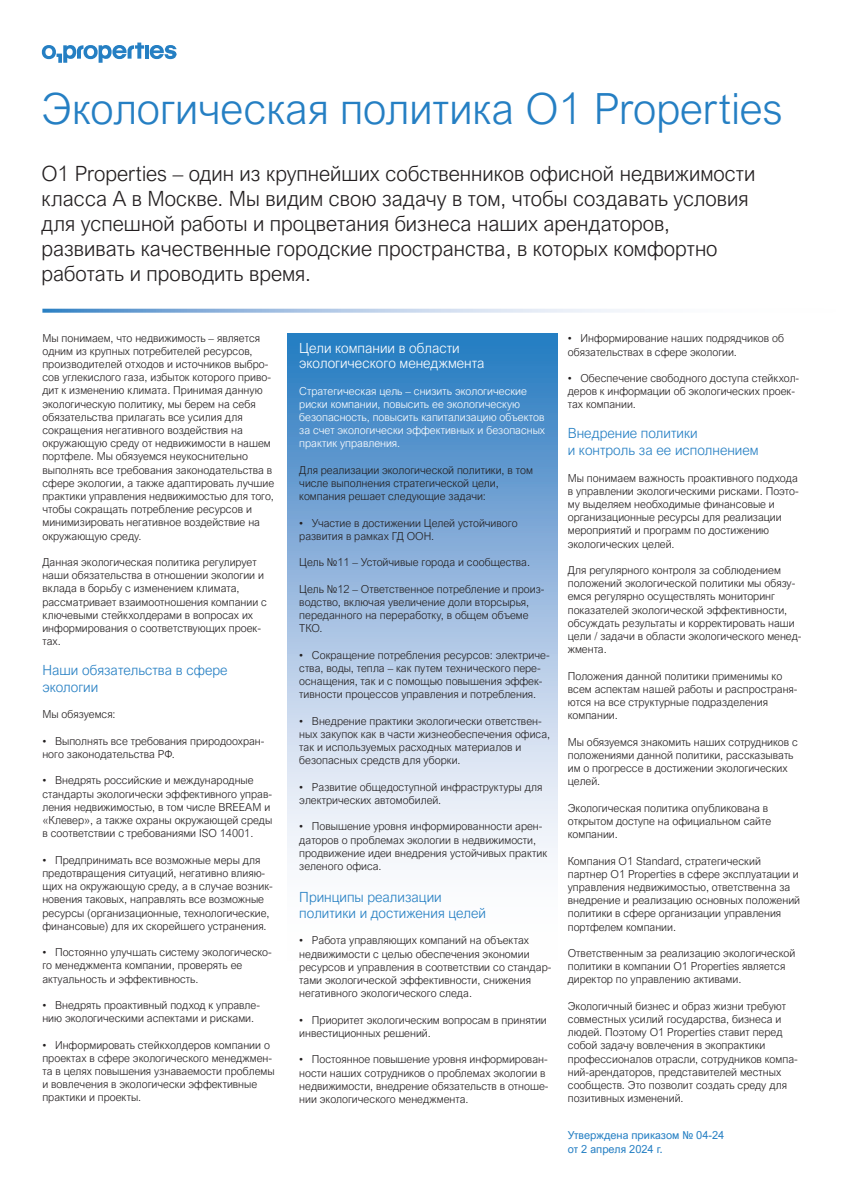
<style>
.page{position:relative;width:842px;height:1191px;background:#fff}
.page>*{position:absolute;margin:0;border:0;box-sizing:border-box;transform-origin:0 0}
.t1{font:300 43px "Arial Nova";color:#257fc3}
.t2{font:300 21px/25.2px "Arial Nova";color:#231f20}
.t3{font:300 14px/16.8px "Arial Nova";color:#257fc3}
.t4{font:300 14px/15px "Arial Nova";color:#fff}
.t5{font:300 11px/13.2px "Arial Nova";color:#231f20}
.t6{font:300 11px/13.2px "Arial Nova";color:#fff}
.t7{font:11px/14px "Arial Nova";color:#257fc3}
</style>
<div class="page">
<svg style="left:287px;top:334px;width:270px;height:524px;background:#96badf"></svg>
<hr style="left:145px;top:45px;width:4px;height:14px;background:#257fc3">
<svg style="left:150px;top:45px;width:27px;height:14px"></svg>
<svg style="left:42px;top:43px;width:102px;height:20px"></svg>
<svg style="left:42px;top:309px;width:597px;height:4px;background:#b0cae6"></svg>
<h1 class="t1" style="left:41px;top:85px;width:743px">Экологическая политика O1 Properties</h1>
<p class="t2" style="left:41px;top:161px;width:715px">О1 Properties – один из крупнейших собственников офисной недвижимости класса А в Москве. Мы видим свою задачу в том, чтобы создавать условия для успешной работы и процветания бизнеса наших арендаторов, развивать качественные городские пространства, в которых комфортно работать и проводить время.</p>
<p class="t5" style="left:42px;top:331px;width:233px">Мы понимаем, что недвижимость – является одним из крупных потребителей ресурсов, производителей отходов и источников выбро&shy;сов углекислого газа, избыток которого приво&shy;дит к изменению климата. Принимая данную экологическую политику, мы берем на себя обязательства прилагать все усилия для сокращения негативного воздействия на окружающую среду от недвижимости в нашем портфеле. Мы обязуемся неукоснительно выполнять все требования законодательства в сфере экологии, а также адаптировать лучшие практики управления недвижимостью для того, чтобы сокращать потребление ресурсов и минимизировать негативное воздействие на окружающую среду.</p>
<p class="t5" style="left:42px;top:555px;width:226px">Данная экологическая политика регулирует наши обязательства в отношении экологии и вклада в борьбу с изменением климата, рассматривает взаимоотношения компании с ключевыми стейкхолдерами в вопросах их информирования о соответствующих проек&shy;тах.</p>
<p class="t3" style="left:42px;top:662px;width:187px">Наши обязательства в сфере экологии</p>
<p class="t5" style="left:42px;top:708px;width:75px">Мы обязуемся:</p>
<p class="t5" style="left:42px;top:734px;width:224px">• Выполнять все требования природоохран&shy;ного законодательства РФ.</p>
<p class="t5" style="left:42px;top:774px;width:231px">• Внедрять российские и международные стандарты экологически эффективного управ&shy;ления недвижимостью, в том числе BREEAM и «Клевер», а также охраны окружающей среды в соответствии с требованиями ISO 14001.</p>
<p class="t5" style="left:42px;top:853px;width:232px">• Предпринимать все возможные меры для предотвращения ситуаций, негативно влияю&shy;щих на окружающую среду, а в случае возник&shy;новения таковых, направлять все возможные ресурсы (организационные, технологические, финансовые) для их скорейшего устранения.</p>
<p class="t5" style="left:42px;top:945px;width:231px">• Постоянно улучшать систему экологическо&shy;го менеджмента компании, проверять ее актуальность и эффективность.</p>
<p class="t5" style="left:42px;top:998px;width:219px">• Внедрять проактивный подход к управле&shy;нию экологическими аспектами и рисками.</p>
<p class="t5" style="left:42px;top:1038px;width:234px">• Информировать стейкхолдеров компании о проектах в сфере экологического менеджмен&shy;та в целях повышения узнаваемости проблемы и вовлечения в экологически эффективные практики и проекты.</p>
<p class="t4" style="left:299px;top:341px;width:187px">Цели компании в области экологического менеджмента</p>
<p class="t6" style="left:299px;top:384px;width:247px">Стратегическая цель – снизить экологические риски компании, повысить ее экологическую безопасность, повысить капитализацию объектов за счет экологически эффективных и безопасных практик управления.</p>
<p class="t5" style="left:299px;top:463px;width:235px">Для реализации экологической политики, в том числе выполнения стратегической цели, компания решает следующие задачи:</p>
<p class="t5" style="left:299px;top:516px;width:220px">• Участие в достижении Целей устойчивого развития в рамках ГД ООН.</p>
<p class="t5" style="left:299px;top:556px;width:232px">Цель №11 – Устойчивые города и сообщества.</p>
<p class="t5" style="left:299px;top:582px;width:247px">Цель №12 – Ответственное потребление и произ&shy;водство, включая увеличение доли вторсырья, переданного на переработку, в общем объеме ТКО.</p>
<p class="t5" style="left:299px;top:648px;width:252px">• Сокращение потребления ресурсов: электриче&shy;ства, воды, тепла – как путем технического пере&shy;оснащения, так и с помощью повышения эффек&shy;тивности процессов управления и потребления.</p>
<p class="t5" style="left:299px;top:714px;width:252px">• Внедрение практики экологически ответствен&shy;ных закупок как в части жизнеобеспечения офиса, так и используемых расходных материалов и безопасных средств для уборки.</p>
<p class="t5" style="left:299px;top:780px;width:245px">• Развитие общедоступной инфраструктуры для электрических автомобилей.</p>
<p class="t5" style="left:299px;top:820px;width:249px">• Повышение уровня информированности арен&shy;даторов о проблемах экологии в недвижимости, продвижение идеи внедрения устойчивых практик зеленого офиса.</p>
<p class="t3" style="left:299px;top:889px;width:188px;line-height:16px">Принципы реализации политики и достижения целей</p>
<p class="t5" style="left:299px;top:934px;width:254px">• Работа управляющих компаний на объектах недвижимости с целью обеспечения экономии ресурсов и управления в соответствии со стандар&shy;тами экологической эффективности, снижения негативного экологического следа.</p>
<p class="t5" style="left:299px;top:1013px;width:249px">• Приоритет экологическим вопросам в принятии инвестиционных решений.</p>
<p class="t5" style="left:299px;top:1052px;width:251px">• Постоянное повышение уровня информирован&shy;ности наших сотрудников о проблемах экологии в недвижимости, внедрение обязательств в отноше&shy;нии экологического менеджмента.</p>
<p class="t5" style="left:568px;top:331px;width:218px;line-height:14px">• Информирование наших подрядчиков об обязательствах в сфере экологии.</p>
<p class="t5" style="left:568px;top:371px;width:233px">• Обеспечение свободного доступа стейкхол&shy;деров к информации об экологических проек&shy;тах компании.</p>
<p class="t3" style="left:568px;top:425px;width:192px">Внедрение политики<br>и контроль за ее исполнением</p>
<p class="t5" style="left:568px;top:471px;width:233px">Мы понимаем важность проактивного подхода в управлении экологическими рисками. Поэто&shy;му выделяем необходимые финансовые и организационные ресурсы для реализации мероприятий и программ по достижению экологических целей.</p>
<p class="t5" style="left:568px;top:563px;width:235px">Для регулярного контроля за соблюдением положений экологической политики мы обязу&shy;емся регулярно осуществлять мониторинг показателей экологической эффективности, обсуждать результаты и корректировать наши цели / задачи в области экологического менед&shy;жмента.</p>
<p class="t5" style="left:568px;top:669px;width:231px">Положения данной политики применимы ко всем аспектам нашей работы и распространя&shy;ются на все структурные подразделения компании.</p>
<p class="t5" style="left:568px;top:735px;width:232px">Мы обязуемся знакомить наших сотрудников с положениями данной политики, рассказывать им о прогрессе в достижении экологических целей.</p>
<p class="t5" style="left:568px;top:801px;width:205px">Экологическая политика опубликована в открытом доступе на официальном сайте компании.</p>
<p class="t5" style="left:568px;top:854px;width:234px">Компания O1 Standard, стратегический партнер O1 Properties в сфере эксплуатации и управления недвижимостью, ответственна за внедрение и реализацию основных положений политики в сфере организации управления портфелем компании.</p>
<p class="t5" style="left:568px;top:946px;width:229px">Ответственным за реализацию экологической политики в компании O1 Properties является директор по управлению активами.</p>
<p class="t5" style="left:568px;top:999px;width:231px">Экологичный бизнес и образ жизни требуют совместных усилий государства, бизнеса и людей. Поэтому O1 Properties ставит перед собой задачу вовлечения в экопрактики профессионалов отрасли, сотрудников компа&shy;ний-арендаторов, представителей местных сообществ. Это позволит создать среду для позитивных изменений.</p>
<p class="t7" style="left:568px;top:1127px;width:158px">Утверждена приказом № 04-24 от 2 апреля 2024 г.</p>
</div>
